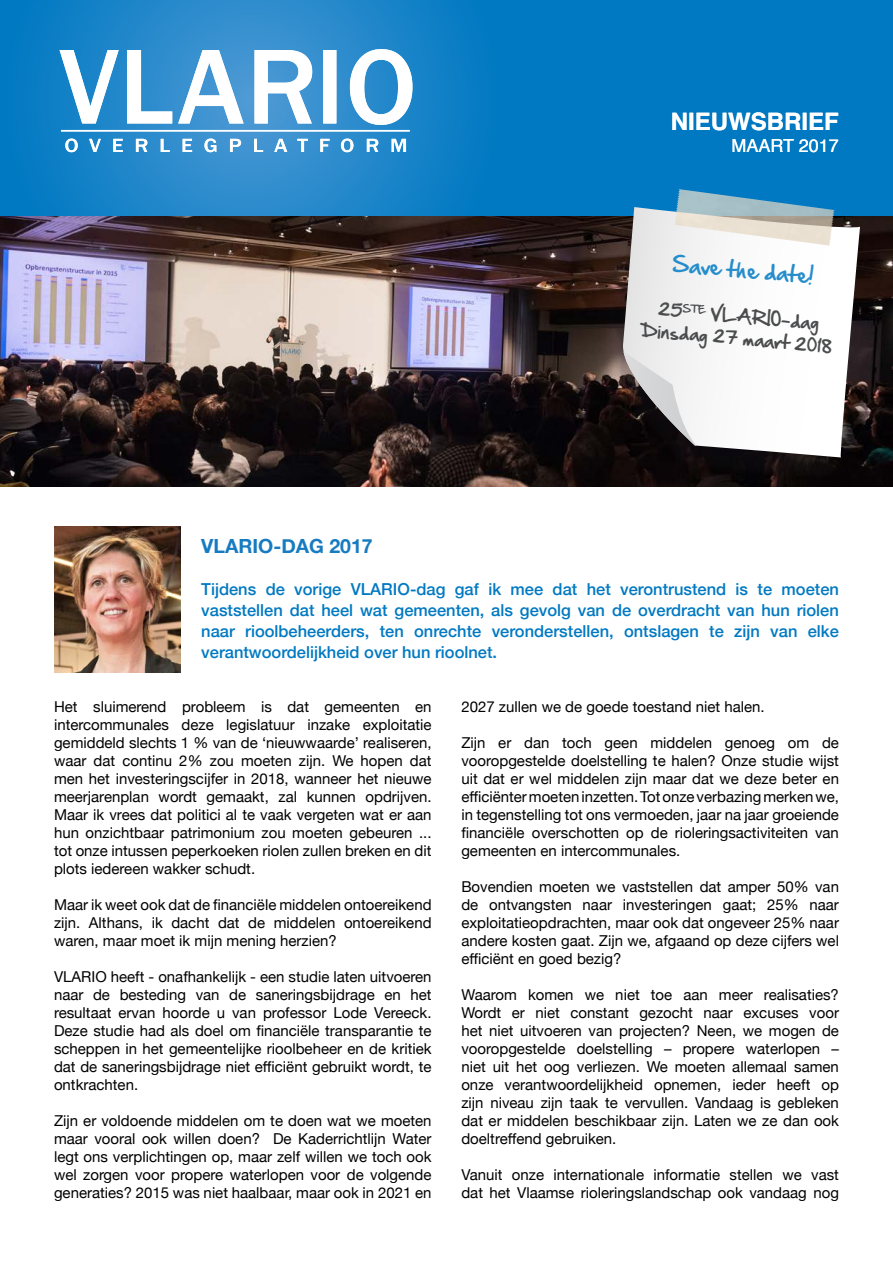
<style>
.page{position:relative;width:893px;height:1263px;background:#fff}
.page>*{position:absolute;margin:0;border:0;box-sizing:border-box;transform-origin:0 0}
.t1{font:700 24px "Helvetica";color:#fff}
.t2{font:700 19.5px "Helvetica Neue";color:#177bc1}
.t3{font:19.5px "Hand Of Sean";color:#268dcb}
.t4{font:18px "Helvetica";color:#fff}
.t5{font:500 16.5px/21px "Helvetica Neue";color:#0079c2;text-align:justify}
.t6{font:16.5px "Hand Of Sean";color:#4b4c4d}
.t7{font:15px/18px "Helvetica Neue";color:#000001;text-align:justify}
</style>
<div class="page">
<img style="left:54px;top:527px;width:126px;height:146px">
<img style="left:0;top:215px;width:893px;height:272px">
<div style="left:0;top:0;width:893px;height:215px;background:#0079c2"></div>
<svg style="left:40px;top:0;width:424px;height:215px"></svg>
<img style="left:54px;top:41px;width:364px;height:119px">
<img style="left:606px;top:215px;width:259px;height:260px">
<svg style="left:618px;top:207px;width:242px;height:250px"></svg>
<svg style="left:623px;top:351px;width:73px;height:95px"></svg>
<img style="left:674px;top:189px;width:160px;height:57px">
<p class="t1" style="left:671px;top:102px;width:170px">NIEUWSBRIEF</p>
<p class="t4" style="left:732px;top:132px;width:109px">MAART 2017</p>
<p class="t3" style="left:674px;top:246px;width:143px;rotate:5deg">Save the date!</p>
<p class="t6" style="left:660px;top:294px;width:163px;rotate:5deg">25<sup>STE</sup> VLARIO-dag</p>
<p class="t6" style="left:643px;top:315px;width:193px;rotate:5deg">Dinsdag 27 maart 2018</p>
<p class="t2" style="left:201px;top:531px;width:173px">VLARIO-DAG 2017</p>
<p class="t5" style="left:201px;top:578px;width:639px">Tijdens de vorige VLARIO-dag gaf ik mee dat het verontrustend is te moeten vaststellen dat heel wat gemeenten, als gevolg van de overdracht van hun riolen naar rioolbeheerders, ten onrechte veronderstellen, ontslagen te zijn van elke verantwoordelijkheid over hun rioolnet.</p>
<p class="t7" style="left:54px;top:699px;width:379px">Het sluimerend probleem is dat gemeenten en intercommunales deze legislatuur inzake exploitatie gemiddeld slechts 1 % van de ‘nieuwwaarde’ realiseren, waar dat continu 2% zou moeten zijn. We hopen dat men het investeringscijfer in 2018, wanneer het nieuwe meerjarenplan wordt gemaakt, zal kunnen opdrijven.<br>Maar ik vrees dat politici al te vaak vergeten wat er aan hun onzichtbaar patrimonium zou moeten gebeuren ... tot onze intussen peperkoeken riolen zullen breken en dit plots iedereen wakker schudt.</p>
<p class="t7" style="left:54px;top:897px;width:379px">Maar ik weet ook dat de financiële middelen ontoereikend zijn. Althans, ik dacht dat de middelen ontoereikend waren, maar moet ik mijn mening herzien?</p>
<p class="t7" style="left:54px;top:969px;width:379px">VLARIO heeft - onafhankelijk - een studie laten uitvoeren naar de besteding van de saneringsbijdrage en het resultaat ervan hoorde u van professor Lode Vereeck.<br>Deze studie had als doel om financiële transparantie te scheppen in het gemeentelijke rioolbeheer en de kritiek dat de saneringsbijdrage niet efficiënt gebruikt wordt, te ontkrachten.</p>
<p class="t7" style="left:54px;top:1113px;width:379px">Zijn er voldoende middelen om te doen wat we moeten maar vooral ook willen doen? De Kaderrichtlijn Water legt ons verplichtingen op, maar zelf willen we toch ook wel zorgen voor propere waterlopen voor de volgende generaties? 2015 was niet haalbaar, maar ook in 2021 en</p>
<p class="t7" style="left:461px;top:699px;width:305px">2027 zullen we de goede toestand niet halen.</p>
<p class="t7" style="left:461px;top:735px;width:379px">Zijn er dan toch geen middelen genoeg om de vooropgestelde doelstelling te halen? Onze studie wijst uit dat er wel middelen zijn maar dat we deze beter en efficiënter moeten inzetten. Tot onze verbazing merken we, in tegenstelling tot ons vermoeden, jaar na jaar groeiende financiële overschotten op de rioleringsactiviteiten van gemeenten en intercommunales.</p>
<p class="t7" style="left:461px;top:879px;width:379px">Bovendien moeten we vaststellen dat amper 50% van de ontvangsten naar investeringen gaat; 25% naar exploitatieopdrachten, maar ook dat ongeveer 25% naar andere kosten gaat. Zijn we, afgaand op deze cijfers wel efficiënt en goed bezig?</p>
<p class="t7" style="left:461px;top:987px;width:379px">Waarom komen we niet toe aan meer realisaties?<br>Wordt er niet constant gezocht naar excuses voor het niet uitvoeren van projecten? Neen, we mogen de vooropgestelde doelstelling – propere waterlopen – niet uit het oog verliezen. We moeten allemaal samen onze verantwoordelijkheid opnemen, ieder heeft op zijn niveau zijn taak te vervullen. Vandaag is gebleken dat er middelen beschikbaar zijn. Laten we ze dan ook doeltreffend gebruiken.</p>
<p class="t7" style="left:461px;top:1167px;width:379px">Vanuit onze internationale informatie stellen we vast dat het Vlaamse rioleringslandschap ook vandaag nog</p>
</div>
